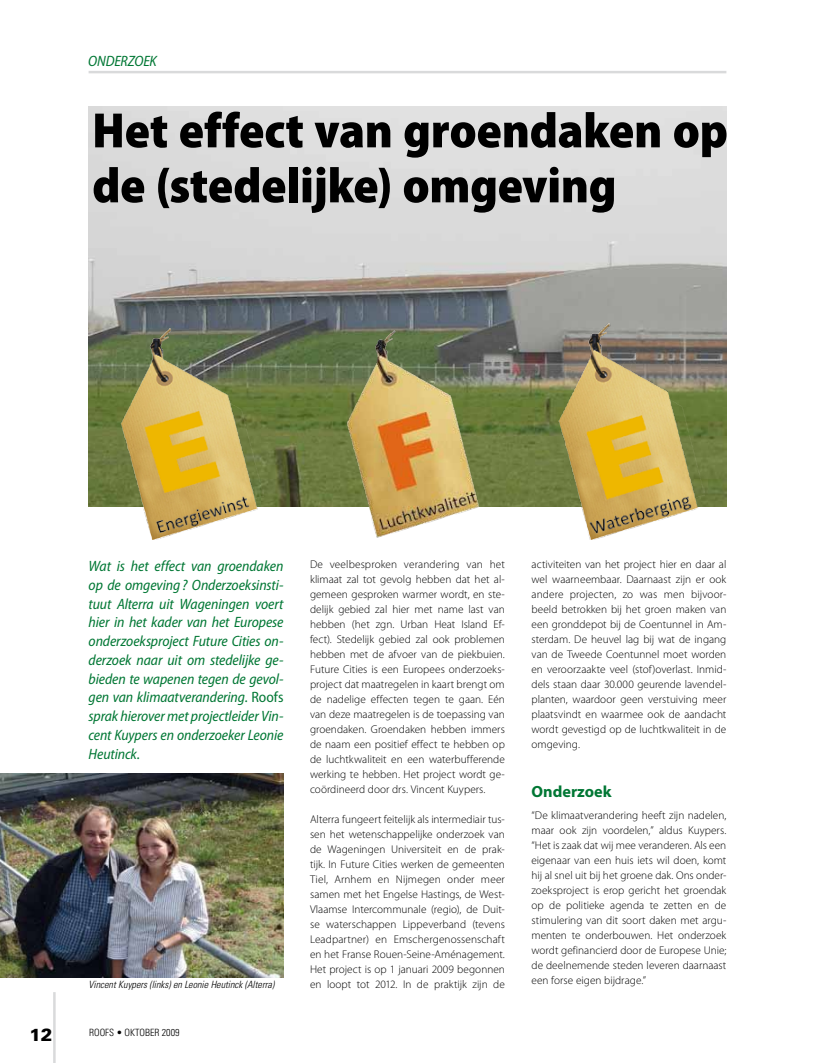
<style>
.page{position:relative;width:815px;height:1063px;background:#fff}
.page>*{position:absolute;margin:0;border:0;box-sizing:border-box;transform-origin:0 0}
.t1{font:900 semi-condensed 50px/55px "Myriad Pro";letter-spacing:-.005em;color:#000}
.t2{font:900 17.5px "Univers LT Std";color:#000}
.t3{font:700 16.25px "Myriad Pro";color:#007734}
.t4{font:italic semi-condensed 15px/18.8px "Myriad Pro";letter-spacing:-.005em;color:#007734;text-align:justify}
.t5{font:300 11.25px/15px "Myriad Pro";color:#000;text-align:justify}
.t6{font:italic 300 condensed 10px "Univers LT Std";color:#000}
.t7{font:300 condensed 10px "Univers LT Std";color:#000}
.s1{font-style:normal}
</style>
<div class="page">
<img style="left:89px;top:106px;width:637px;height:401px">
<img style="left:113px;top:328px;width:151px;height:212px">
<img style="left:551px;top:324px;width:154px;height:215px">
<img style="left:316px;top:319px;width:182px;height:219px">
<hr style="left:53px;top:992px;width:3px;height:71px;background:#d9dadb">
<hr style="left:89px;top:71px;width:637px;height:2px;background:#d9dadb">
<img style="left:0;top:774px;width:283px;height:203px">
<h3 class="t4" style="left:88px;top:52px;width:70px">ONDERZOEK</h3>
<h1 class="t1" style="left:92px;top:104px;width:637px">Het effect van groendaken op de (stedelijke) omgeving</h1>
<h2 class="t2" style="left:30px;top:1024px;width:24px">12</h2>
<p class="t4" style="left:89px;top:557px;width:196px">Wat is het effect van groendaken op de omgeving ? Onderzoeksinsti&shy;tuut Alterra uit Wageningen voert hier in het kader van het Europese onderzoeksproject Future Cities on&shy;derzoek naar uit om stedelijke ge&shy;bieden te wapenen tegen de gevol&shy;gen van klimaatverandering. <span class="s1">Roofs </span>sprak hierover met projectleider Vin&shy;cent Kuypers en onderzoeker Leonie Heutinck.</p>
<p class="t6" style="left:89px;top:979px;width:187px">Vincent Kuypers (links) en Leonie Heutinck (Alterra)</p>
<p class="t7" style="left:89px;top:1027px;width:92px">ROOFS • OKTOBER 2009</p>
<p class="t5" style="left:310px;top:557px;width:196px">De veelbesproken verandering van het klimaat zal tot gevolg hebben dat het al&shy;gemeen gesproken warmer wordt, en ste&shy;delijk gebied zal hier met name last van hebben (het zgn. Urban Heat Island Ef&shy;fect). Stedelijk gebied zal ook problemen hebben met de afvoer van de piekbuien.<br>Future Cities is een Europees onderzoeks&shy;project dat maatregelen in kaart brengt om de nadelige effecten tegen te gaan. Eén van deze maatregelen is de toepassing van groendaken. Groendaken hebben immers de naam een positief effect te hebben op de luchtkwaliteit en een waterbufferende werking te hebben. Het project wordt ge&shy;coördineerd door drs. Vincent Kuypers.</p>
<p class="t5" style="left:310px;top:812px;width:196px">Alterra fungeert feitelijk als intermediair tus&shy;sen het wetenschappelijke onderzoek van de Wageningen Universiteit en de prak&shy;tijk. In Future Cities werken de gemeenten Tiel, Arnhem en Nijmegen onder meer samen met het Engelse Hastings, de West-Vlaamse Intercommunale (regio), de Duit&shy;se waterschappen Lippeverband (tevens Leadpartner) en Emschergenossenschaft en het Franse Rouen-Seine-Aménagement.<br>Het project is op 1 januari 2009 begonnen en loopt tot 2012. In de praktijk zijn de</p>
<p class="t5" style="left:531px;top:557px;width:196px">activiteiten van het project hier en daar al wel waarneembaar. Daarnaast zijn er ook andere projecten, zo was men bijvoor&shy;beeld betrokken bij het groen maken van een gronddepot bij de Coentunnel in Am&shy;sterdam. De heuvel lag bij wat de ingang van de Tweede Coentunnel moet worden en veroorzaakte veel (stof)overlast. Inmid&shy;dels staan daar 30.000 geurende lavendel&shy;planten, waardoor geen verstuiving meer plaatsvindt en waarmee ook de aandacht wordt gevestigd op de luchtkwaliteit in de omgeving.</p>
<h3 class="t3" style="left:531px;top:781px;width:82px">Onderzoek</h3>
<p class="t5" style="left:531px;top:808px;width:196px">“De klimaatverandering heeft zijn nadelen, maar ook zijn voordelen,” aldus Kuypers. “Het is zaak dat wij mee veranderen. Als een eigenaar van een huis iets wil doen, komt hij al snel uit bij het groene dak. Ons onder&shy;zoeksproject is erop gericht het groendak op de politieke agenda te zetten en de stimulering van dit soort daken met argu&shy;menten te onderbouwen. Het onderzoek wordt gefinancierd door de Europese Unie; de deelnemende steden leveren daarnaast een forse eigen bijdrage.”</p>
</div>
